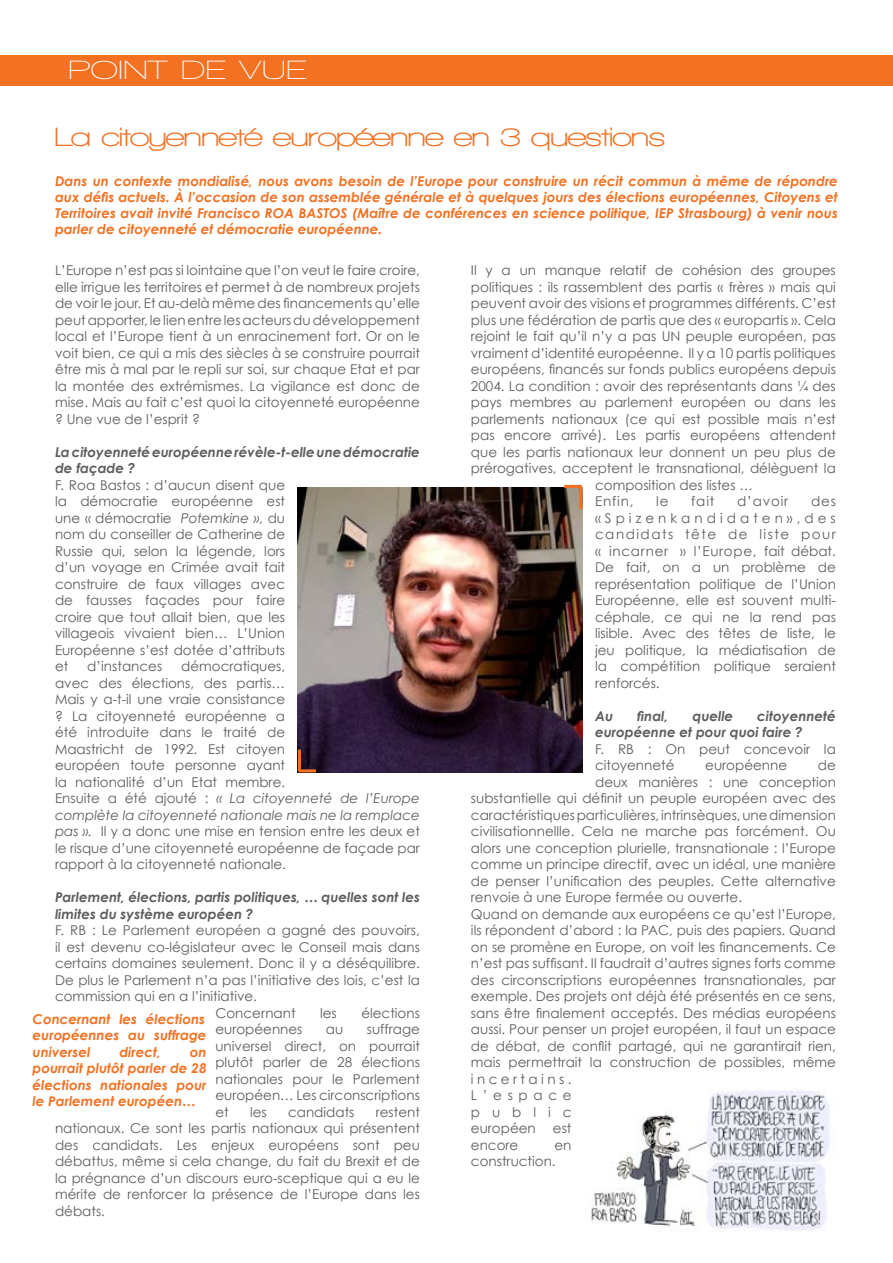
<style>
.page{position:relative;width:893px;height:1263px;background:#fff}
.page>*{position:absolute;margin:0;border:0;box-sizing:border-box;transform-origin:0 0}
.t1{font:700 27px "Walkway Expand";letter-spacing:-.06em;color:#f37122}
.t2{font:600 27px "Walkway Expand";color:#fff}
.t3{font:13.5px/16.5px "Century Gothic";color:#5d5d60;text-align:justify}
.t4{font:italic 700 13.5px/16.5px "Century Gothic";color:#f37122;text-align:justify}
.t5{font:italic 700 13.5px/16.5px "Century Gothic";color:#5d5d60}
.t6{font:13.5px "Century Gothic";letter-spacing:.255em;color:#5d5d60}
.s1{font-style:italic}
</style>
<div class="page">
<div style="left:0;top:55px;width:893px;height:31px;background:#f37122"></div>
<img style="left:298px;top:488px;width:284px;height:284px">
<hr style="left:564px;top:485px;width:17px;height:3px;background:#f37122">
<hr style="left:579px;top:486px;width:3px;height:23px;background:#f37122">
<hr style="left:299px;top:769px;width:17px;height:3px;background:#f37122">
<hr style="left:298px;top:749px;width:3px;height:22px;background:#f37122">
<img style="left:591px;top:1089px;width:239px;height:142px">
<h1 class="t2" style="left:68px;top:55px;width:240px">POINT DE VUE</h1>
<h1 class="t1" style="left:54px;top:122px;width:613px">La citoyenneté européenne en 3 questions</h1>
<p class="t4" style="left:55px;top:172px;width:784px">Dans un contexte mondialisé, nous avons besoin de l’Europe pour construire un récit commun à même de répondre aux défis actuels. À l’occasion de son assemblée générale et à quelques jours des élections européennes, Citoyens et Territoires avait invité Francisco ROA BASTOS (Maître de conférences en science politique, IEP Strasbourg) à venir nous parler de citoyenneté et démocratie européenne.</p>
<p class="t3" style="left:55px;top:262px;width:366px">L’Europe n’est pas si lointaine que l’on veut le faire croire, elle irrigue les territoires et permet à de nombreux projets de voir le jour. Et au-delà même des financements qu’elle peut apporter, le lien entre les acteurs du développement local et l’Europe tient à un enracinement fort. Or on le voit bien, ce qui a mis des siècles à se construire pourrait être mis à mal par le repli sur soi, sur chaque Etat et par la montée des extrémismes. La vigilance est donc de mise. Mais au fait c’est quoi la citoyenneté européenne ? Une vue de l’esprit ?</p>
<p class="t5" style="left:55px;top:443px;width:366px">La citoyenneté européenne révèle-t-elle une démocratie de façade ?</p>
<p class="t3" style="left:55px;top:476px;width:232px">F. Roa Bastos : d’aucun disent que la démocratie européenne est une « démocratie <span class="s1">Potemkine »</span>, du nom du conseiller de Catherine de Russie qui, selon la légende, lors d’un voyage en Crimée avait fait construire de faux villages avec de fausses façades pour faire croire que tout allait bien, que les villageois vivaient bien… L’Union Européenne s’est dotée d’attributs et</p>
<p class="t3" style="left:55px;top:658px;width:366px;text-align:left;text-indent:126px">démocratiques,<br>avec des élections, des partis…<br>Mais y a-t-il une vraie consistance<br>? La citoyenneté européenne a<br>été introduite dans le traité de<br>Maastricht de 1992. Est citoyen<br>européen toute personne ayant<br>la nationalité d’un Etat membre.<br>Ensuite a été ajouté : <span class="s1">« La citoyenneté de l’Europe complète la citoyenneté nationale mais ne la remplace pas ».</span> Il y a donc une mise en tension entre les deux et le risque d’une citoyenneté européenne de façade par rapport à la citoyenneté nationale.</p>
<p class="t5" style="left:55px;top:889px;width:366px">Parlement, élections, partis politiques, … quelles sont les limites du système européen ?</p>
<p class="t3" style="left:55px;top:922px;width:366px">F. RB : Le Parlement européen a gagné des pouvoirs,</p>
<p class="t3" style="left:55px;top:938px;width:366px">il est devenu co-législateur avec le Conseil mais dans</p>
<p class="t3" style="left:55px;top:955px;width:366px">certains domaines seulement. Donc il y a déséquilibre.</p>
<p class="t3" style="left:55px;top:971px;width:366px">De plus le Parlement n’a pas l’initiative des lois, c’est la</p>
<p class="t3" style="left:55px;top:988px;width:204px">commission qui en a l’initiative.</p>
<p class="t3" style="left:215px;top:1004px;width:82px">Concernant</p>
<p class="t3" style="left:320px;top:1004px;width:18px">les</p>
<p class="t3" style="left:361px;top:1004px;width:60px">élections</p>
<p class="t3" style="left:215px;top:1021px;width:89px">européennes</p>
<p class="t3" style="left:326px;top:1021px;width:19px">au</p>
<p class="t3" style="left:87px;top:658px;width:76px">d’instances</p>
<p class="t4" style="left:33px;top:1010px;width:175px">Concernant les élections européennes au suffrage universel</p>
<p class="t3" style="left:215px;top:1021px;width:206px;text-indent:151px">suffrage universel direct, on pourrait plutôt parler de 28 élections nationales pour le Parlement européen… Les circonscriptions et</p>
<p class="t4" style="left:119px;top:1043px;width:43px">direct,</p>
<p class="t4" style="left:33px;top:1043px;width:176px;text-indent:157px">on pourrait plutôt parler de 28 élections nationales pour le Parlement européen…</p>
<p class="t3" style="left:250px;top:1103px;width:18px">les</p>
<p class="t3" style="left:288px;top:1103px;width:68px">candidats</p>
<p class="t3" style="left:55px;top:1103px;width:366px;text-indent:321px">restent nationaux. Ce sont les partis nationaux qui présentent des candidats. Les enjeux européens sont peu débattus, même si cela change, du fait du Brexit et de la prégnance d’un discours euro-sceptique qui a eu le mérite de renforcer la présence de l’Europe dans les débats.</p>
<p class="t3" style="left:471px;top:262px;width:366px">Il y a un manque relatif de cohésion des groupes</p>
<p class="t3" style="left:471px;top:278px;width:366px">politiques : ils rassemblent des partis « frères » mais qui</p>
<p class="t3" style="left:471px;top:295px;width:366px">peuvent avoir des visions et programmes différents. C’est</p>
<p class="t3" style="left:471px;top:311px;width:366px">plus une fédération de partis que des « europartis ». Cela</p>
<p class="t3" style="left:471px;top:328px;width:366px">rejoint le fait qu’il n’y a pas UN peuple européen, pas</p>
<p class="t3" style="left:471px;top:344px;width:366px">vraiment d’identité européenne. Il y a 10 partis politiques</p>
<p class="t3" style="left:471px;top:361px;width:366px">européens, financés sur fonds publics européens depuis</p>
<p class="t3" style="left:471px;top:377px;width:366px">2004. La condition : avoir des représentants dans ¼ des</p>
<p class="t3" style="left:471px;top:394px;width:366px">pays membres au parlement européen ou dans les</p>
<p class="t3" style="left:471px;top:410px;width:366px">parlements nationaux (ce qui est possible mais n’est</p>
<p class="t3" style="left:471px;top:427px;width:366px">pas encore arrivé). Les partis européens attendent</p>
<p class="t3" style="left:471px;top:443px;width:366px">que les partis nationaux leur donnent un peu plus de</p>
<p class="t3" style="left:471px;top:460px;width:366px">prérogatives, acceptent le transnational, délèguent la</p>
<p class="t3" style="left:595px;top:476px;width:159px">composition des listes …</p>
<p class="t3" style="left:595px;top:493px;width:40px">Enfin,</p>
<p class="t3" style="left:656px;top:493px;width:14px">le</p>
<p class="t3" style="left:691px;top:493px;width:25px">fait</p>
<p class="t3" style="left:737px;top:493px;width:53px">d’avoir</p>
<p class="t3" style="left:595px;top:493px;width:242px;text-indent:216px">des «Spizenkandidaten»,des candidats tête de liste pour « incarner » l’Europe, fait débat.<br>De fait, on a un problème de représentation politique de l’Union Européenne, elle est souvent multi&shy;céphale, ce qui ne la rend pas lisible. Avec des têtes de liste, le jeu politique, la médiatisation de la compétition politique seraient renforcés.</p>
<p class="t5" style="left:595px;top:707px;width:20px">Au</p>
<p class="t5" style="left:637px;top:707px;width:33px">final,</p>
<p class="t5" style="left:692px;top:707px;width:42px">quelle</p>
<p class="t5" style="left:595px;top:707px;width:242px;text-indent:162px">citoyenneté européenne et pour quoi faire ?</p>
<p class="t3" style="left:595px;top:740px;width:242px">F. RB : On peut concevoir la citoyenneté</p>
<p class="t3" style="left:705px;top:757px;width:83px">européenne</p>
<p class="t3" style="left:818px;top:757px;width:20px">de</p>
<p class="t3" style="left:595px;top:773px;width:242px">deux manières : une conception</p>
<p class="t3" style="left:471px;top:790px;width:366px">substantielle qui définit un peuple européen avec des</p>
<p class="t3" style="left:471px;top:806px;width:366px">caractéristiques particulières, intrinsèques, une dimension</p>
<p class="t3" style="left:471px;top:823px;width:366px">civilisationnellle. Cela ne marche pas forcément. Ou</p>
<p class="t3" style="left:471px;top:839px;width:366px">alors une conception plurielle, transnationale : l’Europe</p>
<p class="t3" style="left:471px;top:856px;width:366px">comme un principe directif, avec un idéal, une manière</p>
<p class="t3" style="left:471px;top:872px;width:366px">de penser l’unification des peuples. Cette alternative</p>
<p class="t3" style="left:471px;top:889px;width:273px">renvoie à une Europe fermée ou ouverte.</p>
<p class="t3" style="left:471px;top:905px;width:366px">Quand on demande aux européens ce qu’est l’Europe,</p>
<p class="t3" style="left:471px;top:922px;width:366px">ils répondent d’abord : la PAC, puis des papiers. Quand</p>
<p class="t3" style="left:471px;top:938px;width:366px">on se promène en Europe, on voit les financements. Ce</p>
<p class="t3" style="left:471px;top:955px;width:366px">n’est pas suffisant. Il faudrait d’autres signes forts comme</p>
<p class="t3" style="left:471px;top:971px;width:366px">des circonscriptions européennes transnationales, par</p>
<p class="t3" style="left:471px;top:988px;width:366px">exemple. Des projets ont déjà été présentés en ce sens,</p>
<p class="t3" style="left:471px;top:1004px;width:366px">sans être finalement acceptés. Des médias européens</p>
<p class="t3" style="left:471px;top:1021px;width:366px">aussi. Pour penser un projet européen, il faut un espace</p>
<p class="t3" style="left:471px;top:1037px;width:366px">de débat, de conflit partagé, qui ne garantirait rien,</p>
<p class="t3" style="left:471px;top:1054px;width:366px">mais permettrait la construction de possibles, même</p>
<p class="t6" style="left:471px;top:1070px;width:102px">incertains.</p>
<p class="t3" style="left:471px;top:1087px;width:102px">L’espace</p>
<p class="t3" style="left:471px;top:1103px;width:102px">public</p>
<p class="t3" style="left:471px;top:1120px;width:66px">européen</p>
<p class="t3" style="left:553px;top:1120px;width:20px">est</p>
<p class="t3" style="left:471px;top:1136px;width:49px">encore</p>
<p class="t3" style="left:471px;top:1136px;width:102px;text-indent:84px">en construction.</p>
</div>
